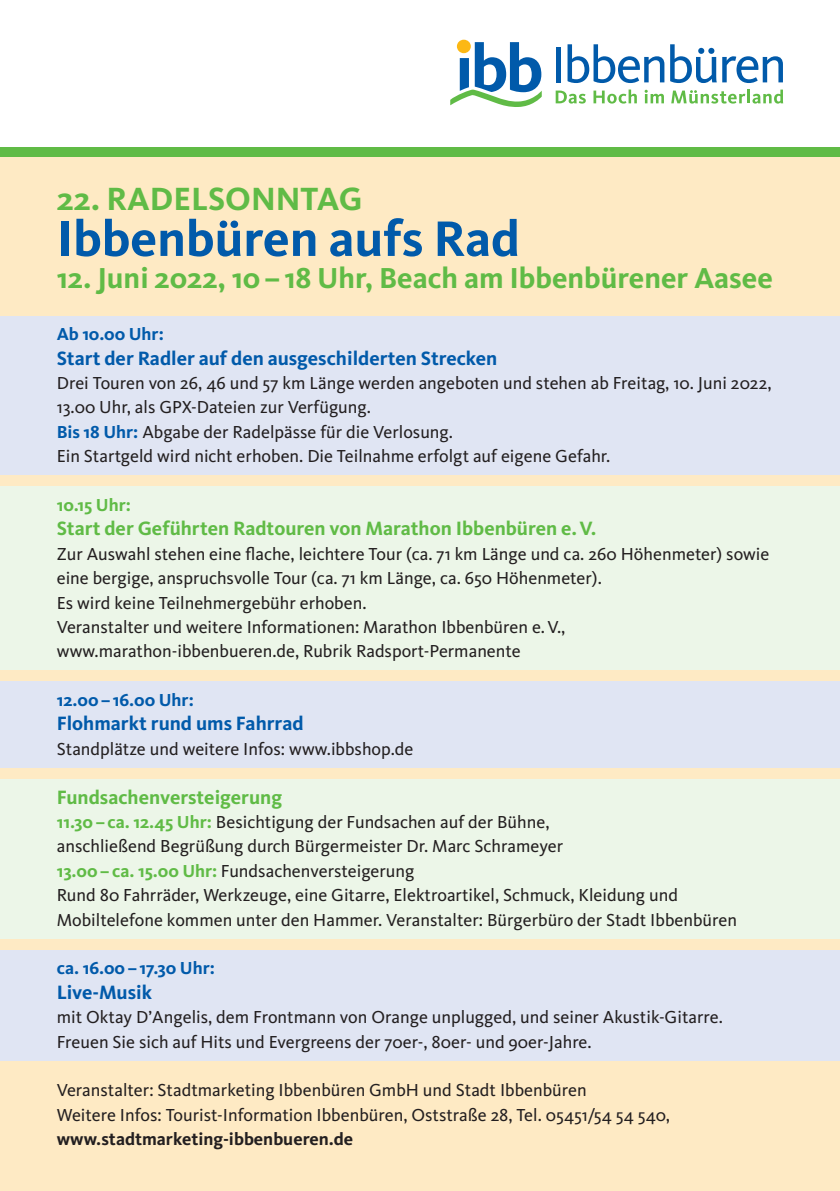
<style>
.page{position:relative;width:840px;height:1191px;background:#fff}
.page>*{position:absolute;margin:0;border:0;box-sizing:border-box;transform-origin:0 0}
.t1{font:700 51.6px "Kievit";color:#015aaa}
.t2{font:700 33.4px "Kievit";color:#60bb46}
.t3{font:700 30px "Kievit";color:#60bb46}
.t4{font:700 20px "Kievit";color:#015aaa}
.t5{font:700 20px "Kievit";color:#60bb46}
.t6{font:18px/24.4px "Kievit";color:#231f20}
.t7{font:700 18px "Kievit";color:#015aaa}
.t8{font:700 18px "Kievit";color:#231f20}
.t9{font:700 18px "Kievit";color:#60bb46}
.s1{font-weight:700;color:#015aaa}
.s2{font-weight:700;color:#60bb46}
</style>
<div class="page">
<div style="left:0;top:147px;width:839px;height:1044px;background:#feeac4"></div>
<div style="left:0;top:147px;width:839px;height:10px;background:#60bb46"></div>
<div style="left:0;top:316px;width:839px;height:159px;background:#e0e5f3"></div>
<div style="left:0;top:681px;width:839px;height:87px;background:#e0e5f3"></div>
<div style="left:0;top:950px;width:839px;height:110px;background:#e0e5f3"></div>
<div style="left:0;top:779px;width:839px;height:159px;background:#ecf6e8"></div>
<div style="left:0;top:486px;width:839px;height:184px;background:#ecf6e8"></div>
<div style="left:456px;top:40px;width:14px;height:13px;background:#fcb814;border-radius:50%"></div>
<svg style="left:450px;top:42px;width:91px;height:65px"></svg>
<svg style="left:555px;top:91px;width:30px;height:13px"></svg>
<svg style="left:593px;top:90px;width:43px;height:14px"></svg>
<svg style="left:644px;top:90px;width:19px;height:13px"></svg>
<svg style="left:671px;top:90px;width:111px;height:14px"></svg>
<div style="left:555px;top:47px;width:5px;height:35px;background:#015aaa"></div>
<svg style="left:567px;top:44px;width:215px;height:39px"></svg>
<h2 class="t2" style="left:57px;top:179px;width:307px">22. RADELSONNTAG</h2>
<h1 class="t1" style="left:57px;top:208px;width:464px">Ibbenbüren aufs Rad</h1>
<h3 class="t3" style="left:57px;top:260px;width:717px">12. Juni 2022, 10–18 Uhr, Beach am Ibbenbürener Aasee</h3>
<p class="t7" style="left:57px;top:324px;width:109px">Ab 10.00 Uhr:</p>
<p class="t4" style="left:57px;top:346px;width:442px">Start der Radler auf den ausgeschilderten Strecken</p>
<p class="t6" style="left:57px;top:371px;width:716px">Drei Touren von 26, 46 und 57 km Länge werden angeboten und stehen ab Freitag, 10. Juni 2022, 13.00 Uhr, als GPX-Dateien zur Verfügung.<br><span class="s1">Bis 18 Uhr:</span> Abgabe der Radelpässe für die Verlosung.<br>Ein Startgeld wird nicht erhoben. Die Teilnahme erfolgt auf eigene Gefahr.</p>
<p class="t9" style="left:57px;top:494px;width:76px">10.15 Uhr:</p>
<p class="t5" style="left:57px;top:517px;width:541px">Start der Geführten Radtouren von Marathon Ibbenbüren e.V.</p>
<p class="t6" style="left:57px;top:542px;width:713px">Zur Auswahl stehen eine flache, leichtere Tour (ca. 71 km Länge und ca. 260 Höhenmeter) sowie eine bergige, anspruchsvolle Tour (ca. 71 km Länge, ca. 650 Höhenmeter).<br>Es wird keine Teilnehmergebühr erhoben.<br>Veranstalter und weitere Informationen: Marathon Ibbenbüren e.V., www.marathon-ibbenbueren.de, Rubrik Radsport-Permanente</p>
<p class="t7" style="left:57px;top:689px;width:138px">12.00–16.00 Uhr:</p>
<p class="t4" style="left:57px;top:712px;width:248px">Flohmarkt rund ums Fahrrad</p>
<p class="t6" style="left:57px;top:737px;width:358px">Standplätze und weitere Infos: www.ibbshop.de</p>
<p class="t5" style="left:57px;top:785px;width:227px">Fundsachenversteigerung</p>
<p class="t6" style="left:57px;top:810px;width:681px"><span class="s2">11.30–ca. 12.45 Uhr:</span> Besichtigung der Fundsachen auf der Bühne,<br>anschließend Begrüßung durch Bürgermeister Dr. Marc Schrameyer<br><span class="s2">13.00–ca. 15.00 Uhr:</span> Fundsachenversteigerung<br>Rund 80 Fahrräder, Werkzeuge, eine Gitarre, Elektroartikel, Schmuck, Kleidung und Mobiltelefone kommen unter den Hammer. Veranstalter: Bürgerbüro der Stadt Ibbenbüren</p>
<p class="t7" style="left:57px;top:957px;width:160px">ca. 16.00–17.30 Uhr:</p>
<p class="t4" style="left:57px;top:980px;width:97px">Live-Musik</p>
<p class="t6" style="left:57px;top:1005px;width:667px">mit Oktay D’Angelis, dem Frontmann von Orange unplugged, und seiner Akustik-Gitarre.<br>Freuen Sie sich auf Hits und Evergreens der 70er-, 80er- und 90er-Jahre.</p>
<p class="t6" style="left:57px;top:1078px;width:614px">Veranstalter: Stadtmarketing Ibbenbüren GmbH und Stadt Ibbenbüren<br>Weitere Infos: Tourist-Information Ibbenbüren, Oststraße 28, Tel. 05451/54 54 540,</p>
<p class="t8" style="left:57px;top:1128px;width:298px">www.stadtmarketing-ibbenbueren.de</p>
</div>
